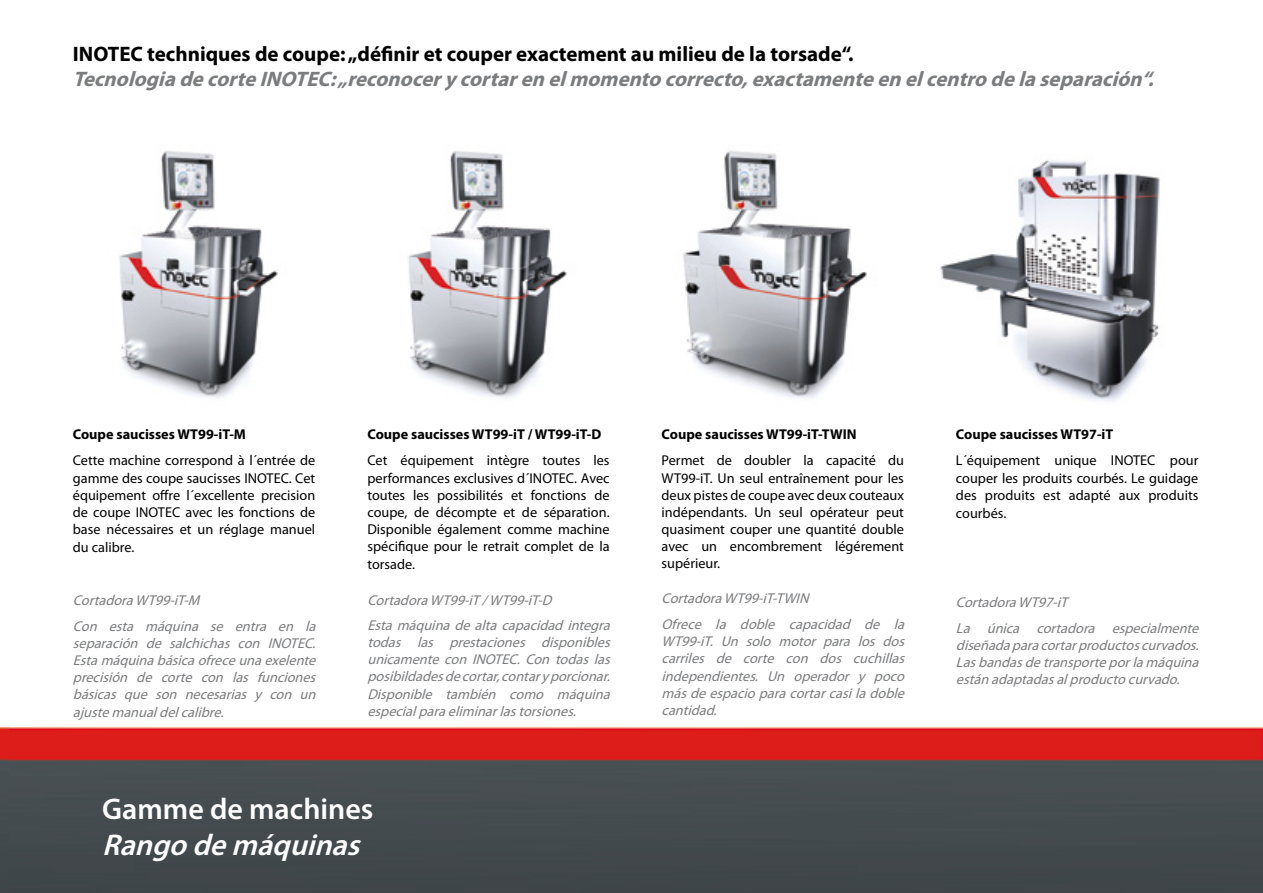
<style>
.page{position:relative;width:1263px;height:893px;background:#fff}
.page>*{position:absolute;margin:0;border:0;box-sizing:border-box;transform-origin:0 0}
.t1{font:600 30px "Myriad Pro";color:#fff}
.t2{font:italic 600 30px "Myriad Pro";color:#fff}
.t3{font:italic 700 21px "Myriad Pro";color:#7b7c7e}
.t4{font:700 21px "Myriad Pro";color:#000}
.t5{font:italic 14.25px/17.1px "Myriad Pro";color:#7b7c7e;text-align:justify}
.t6{font:14.25px/17.2px "Myriad Pro";color:#000;text-align:justify}
.t7{font:700 14.25px "Myriad Pro";color:#000}
</style>
<div class="page">
<img style="left:0;top:726px;width:1263px;height:167px">
<img style="left:683px;top:150px;width:184px;height:248px">
<img style="left:940px;top:159px;width:220px;height:242px">
<img style="left:408px;top:150px;width:159px;height:248px">
<img style="left:119px;top:150px;width:159px;height:248px">
<h2 class="t4" style="left:73px;top:40px;width:782px">INOTEC techniques de coupe: „définir et couper exactement au milieu de la torsade“.</h2>
<h2 class="t3" style="left:73px;top:66px;width:1089px">TecnologiadecorteINOTEC:„reconocerycortarenelmomentocorrecto,exactamenteenelcentrodelaseparación“.</h2>
<p class="t7" style="left:73px;top:425px;width:175px">Coupe saucisses WT99-iT-M</p>
<p class="t6" style="left:73px;top:452px;width:244px">Cette machine correspond à l´entrée de gamme des coupe saucisses INOTEC. Cet équipement offre l´excellente precision de coupe INOTEC avec les fonctions de base nécessaires et un réglage manuel du calibre.</p>
<p class="t5" style="left:73px;top:587px;width:248px;line-height:26.1px">CortadoraWT99-iT-M<br>Con esta máquina se entra en la</p>
<p class="t5" style="left:73px;top:635px;width:248px">separación de salchichas con INOTEC.<br>Estamáquinabásicaofreceunaexelente precisión de corte con las funciones básicas que son necesarias y con un ajustemanualdelcalibre.</p>
<p class="t7" style="left:367px;top:425px;width:235px">Coupe saucisses WT99-iT / WT99-iT-D</p>
<p class="t6" style="left:367px;top:452px;width:244px">Cet équipement intègre toutes les performances exclusives d´INOTEC. Avec toutes les possibilités et fonctions de coupe, de décompte et de séparation.<br>Disponible également comme machine spécifique pour le retrait complet de la torsade.</p>
<p class="t5" style="left:367px;top:591px;width:190px">CortadoraWT99-iT/WT99-iT-D</p>
<p class="t5" style="left:367px;top:617px;width:248px">Estamáquinadealtacapacidadintegra todas las prestaciones disponibles unicamente con INOTEC. Con todas las posibildadesdecortar,contaryporcionar.<br>Disponible también como máquina especialparaeliminarlastorsiones.</p>
<h1 class="t1" style="left:102px;top:790px;width:273px">Gamme de machines</h1>
<h1 class="t2" style="left:102px;top:826px;width:268px">Rangodemáquinas</h1>
<p class="t7" style="left:662px;top:425px;width:197px">Coupe saucisses WT99-iT-TWIN</p>
<p class="t6" style="left:662px;top:452px;width:244px">Permet de doubler la capacité du WT99-iT. Un seul entraînement pour les deux pistes de coupe avec deux couteaux indépendants. Un seul opérateur peut quasiment couper une quantité double avec un encombrement légérement supérieur.</p>
<p class="t5" style="left:662px;top:585px;width:248px;line-height:26.1px">CortadoraWT99-iT-TWIN<br>Ofrece la doble capacidad de la</p>
<p class="t5" style="left:662px;top:633px;width:248px">WT99-iT. Un solo motor para los dos carriles de corte con dos cuchillas independientes. Un operador y poco másdeespacioparacortarcasiladoble cantidad.</p>
<p class="t7" style="left:956px;top:425px;width:159px">Coupe saucisses WT97-iT</p>
<p class="t6" style="left:956px;top:452px;width:244px">L´équipement unique INOTEC pour couper les produits courbés. Le guidage des produits est adapté aux produits courbés.</p>
<p class="t5" style="left:956px;top:589px;width:248px;line-height:26.1px">CortadoraWT97-iT<br>La única cortadora especialmente</p>
<p class="t5" style="left:956px;top:636px;width:248px">diseñadaparacortarproductoscurvados.<br>Lasbandasdetransporteporlamáquina estánadaptadasalproductocurvado.</p>
</div>
